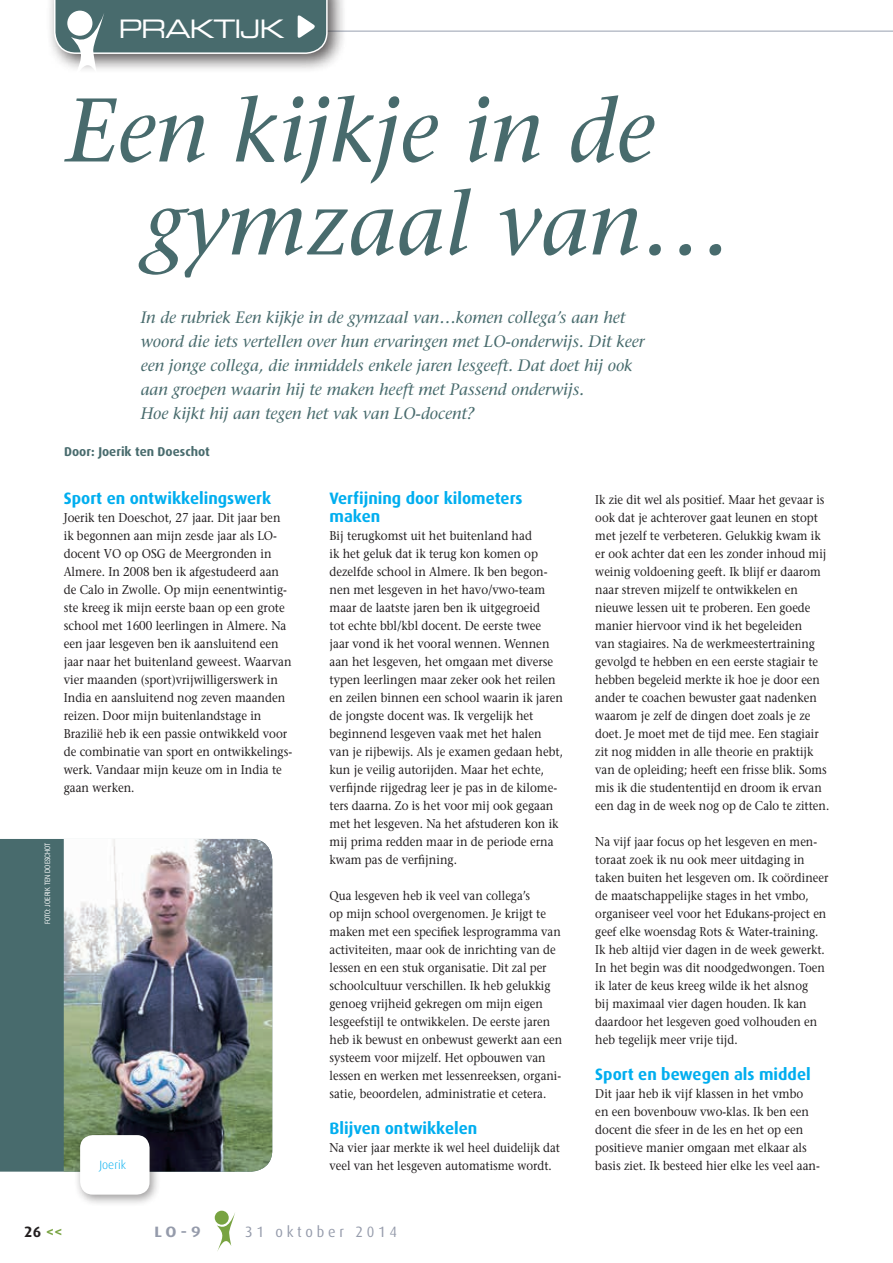
<style>
.page{position:relative;width:893px;height:1263px;background:#fff}
.page>*{position:absolute;margin:0;border:0;box-sizing:border-box;transform-origin:0 0}
.t1{font:italic 90px/93px "Stone Serif";color:#486b6d}
.t2{font:25.5px "Eurostile Extended Two";letter-spacing:-.05em;color:#fff}
.t3{font:italic 16.5px/24px "Stone Serif";color:#486b6d}
.t4{font:700 16.5px/18px "Dax";color:#00aeef}
.t5{font:15px "Dax";letter-spacing:.26em;color:#959bab;scale:.96 1}
.t6{font:700 15px "Dax";color:#231f20}
.t7{font:700 15px "Dax Wide";color:#959bab}
.t8{font:12.75px/18px "Stone Serif";color:#231f20;scale:.89 1}
.t9{font:12.75px/18px "Stone Serif";color:#231f20;scale:.9 1}
.t10{font:700 12.75px "Dax";color:#486b6d}
.t11{font:300 12px "Dax";color:#00aeef}
.t12{font:7.5px "Imago";letter-spacing:.025em;color:#fff;scale:.8 1}
.s1{color:#78a341}
</style>
<div class="page">
<div style="left:46px;top:0;width:302px;height:74px;background:#231f20;opacity:.75"></div>
<svg style="left:54px;top:0;width:839px;height:74px"></svg>
<div style="left:0;top:839px;width:64px;height:332px;background:#486b6d"></div>
<img style="left:64px;top:839px;width:208px;height:332px">
<div style="left:74px;top:1129px;width:88px;height:78px;background:#231f20;opacity:.45"></div>
<div style="left:80px;top:1135px;width:70px;height:59px;background:#fff;border-radius:13px"></div>
<div style="left:215px;top:1211px;width:14px;height:14px;background:#78a341;border-radius:50%"></div>
<svg style="left:217px;top:1212px;width:18px;height:39px"></svg>
<h2 class="t2" style="left:118px;top:11px;width:168px">PRAKTIJK</h2>
<h1 class="t1" style="left:143px;top:85px;width:589px;text-indent:-77px">Een kijkje in de gymzaal van…</h1>
<p class="t3" style="left:141px;top:305px;width:505px">In de rubriek Een kijkje in de gymzaal van…komen collega’s aan het woord die iets vertellen over hun ervaringen met LO-onderwijs. Dit keer een jonge collega, die inmiddels enkele jaren lesgeeft. Dat doet hij ook aan groepen waarin hij te maken heeft met Passend onderwijs.<br>Hoe kijkt hij aan tegen het vak van LO-docent?</p>
<p class="t10" style="left:64px;top:444px;width:147px">Door: Joerik ten Doeschot</p>
<p class="t12" style="left:43px;top:924px;width:103px;rotate:-90deg">FOTO: JOERIK TEN DOESCHOT</p>
<p class="t4" style="left:330px;top:489px;width:195px">Verfijning door kilometers maken</p>
<p class="t9" style="left:330px;top:527px;width:261px">Bij terugkomst uit het buitenland had<br>ik het geluk dat ik terug kon komen op dezelfde school in Almere. Ik ben begon&shy;nen met lesgeven in het havo/vwo-team maar de laatste jaren ben ik uitgegroeid<br>tot echte bbl/kbl docent. De eerste twee jaar vond ik het vooral wennen. Wennen aan het lesgeven, het omgaan met diverse typen leerlingen maar zeker ook het reilen en zeilen binnen een school waarin ik jaren de jongste docent was. Ik vergelijk het beginnend lesgeven vaak met het halen van je rijbewijs. Als je examen gedaan hebt, kun je veilig autorijden. Maar het echte, verfijnde rijgedrag leer je pas in de kilome&shy;ters daarna. Zo is het voor mij ook gegaan met het lesgeven. Na het afstuderen kon ik mij prima redden maar in de periode erna kwam pas de verfijning.</p>
<p class="t8" style="left:330px;top:887px;width:263px">Qua lesgeven heb ik veel van collega’s<br>op mijn school overgenomen. Je krijgt te maken met een specifiek lesprogramma van activiteiten, maar ook de inrichting van de lessen en een stuk organisatie. Dit zal per schoolcultuur verschillen. Ik heb gelukkig genoeg vrijheid gekregen om mijn eigen lesgeefstijl te ontwikkelen. De eerste jaren heb ik bewust en onbewust gewerkt aan een systeem voor mijzelf. Het opbouwen van lessen en werken met lessenreeksen, organi&shy;satie, beoordelen, administratie et cetera.</p>
<p class="t4" style="left:330px;top:1119px;width:149px">Blijven ontwikkelen</p>
<p class="t8" style="left:330px;top:1139px;width:261px">Na vier jaar merkte ik wel heel duidelijk dat veel van het lesgeven automatisme wordt.</p>
<p class="t4" style="left:64px;top:489px;width:209px">Sport en ontwikkelingswerk</p>
<p class="t9" style="left:64px;top:509px;width:255px">Joerik ten Doeschot, 27 jaar. Dit jaar ben ik begonnen aan mijn zesde jaar als LO&shy;docent VO op OSG de Meergronden in Almere. In 2008 ben ik afgestudeerd aan de Calo in Zwolle. Op mijn eenentwintig&shy;ste kreeg ik mijn eerste baan op een grote school met 1600 leerlingen in Almere. Na een jaar lesgeven ben ik aansluitend een jaar naar het buitenland geweest. Waarvan vier maanden (sport)vrijwilligerswerk in India en aansluitend nog zeven maanden reizen. Door mijn buitenlandstage in Brazilië heb ik een passie ontwikkeld voor de combinatie van sport en ontwikkelings&shy;werk. Vandaar mijn keuze om in India te gaan werken.</p>
<p class="t8" style="left:595px;top:491px;width:264px">Ik zie dit wel als positief. Maar het gevaar is ook dat je achterover gaat leunen en stopt met jezelf te verbeteren. Gelukkig kwam ik er ook achter dat een les zonder inhoud mij weinig voldoening geeft. Ik blijf er daarom naar streven mijzelf te ontwikkelen en nieuwe lessen uit te proberen. Een goede manier hiervoor vind ik het begeleiden<br>van stagiaires. Na de werkmeestertraining gevolgd te hebben en een eerste stagiair te hebben begeleid merkte ik hoe je door een ander te coachen bewuster gaat nadenken waarom je zelf de dingen doet zoals je ze doet. Je moet met de tijd mee. Een stagiair zit nog midden in alle theorie en praktijk van de opleiding; heeft een frisse blik. Soms mis ik die studententijd en droom ik ervan een dag in de week nog op de Calo te zitten.</p>
<p class="t8" style="left:595px;top:833px;width:263px">Na vijf jaar focus op het lesgeven en men&shy;toraat zoek ik nu ook meer uitdaging in taken buiten het lesgeven om. Ik coördineer de maatschappelijke stages in het vmbo, organiseer veel voor het Edukans-project en geef elke woensdag Rots &amp; Water-training.<br>Ik heb altijd vier dagen in de week gewerkt.<br>In het begin was dit noodgedwongen. Toen ik later de keus kreeg wilde ik het alsnog<br>bij maximaal vier dagen houden. Ik kan daardoor het lesgeven goed volhouden en heb tegelijk meer vrije tijd.</p>
<p class="t4" style="left:595px;top:1065px;width:217px">Sport en bewegen als middel</p>
<p class="t9" style="left:595px;top:1085px;width:239px">Dit jaar heb ik vijf klassen in het vmbo en een bovenbouw vwo-klas. Ik ben een docent die sfeer in de les en het op een positieve manier omgaan met elkaar als</p>
<p class="t11" style="left:99px;top:1158px;width:28px">Joerik</p>
<p class="t9" style="left:595px;top:1157px;width:251px">basis ziet. Ik besteed hier elke les veel aan-</p>
<p class="t6" style="left:24px;top:1224px;width:40px">26 <span class="s1">&lt;&lt;</span></p>
<p class="t7" style="left:154px;top:1223px;width:48px">LO-9</p>
<p class="t5" style="left:245px;top:1223px;width:160px">31 oktober 2014</p>
</div>
